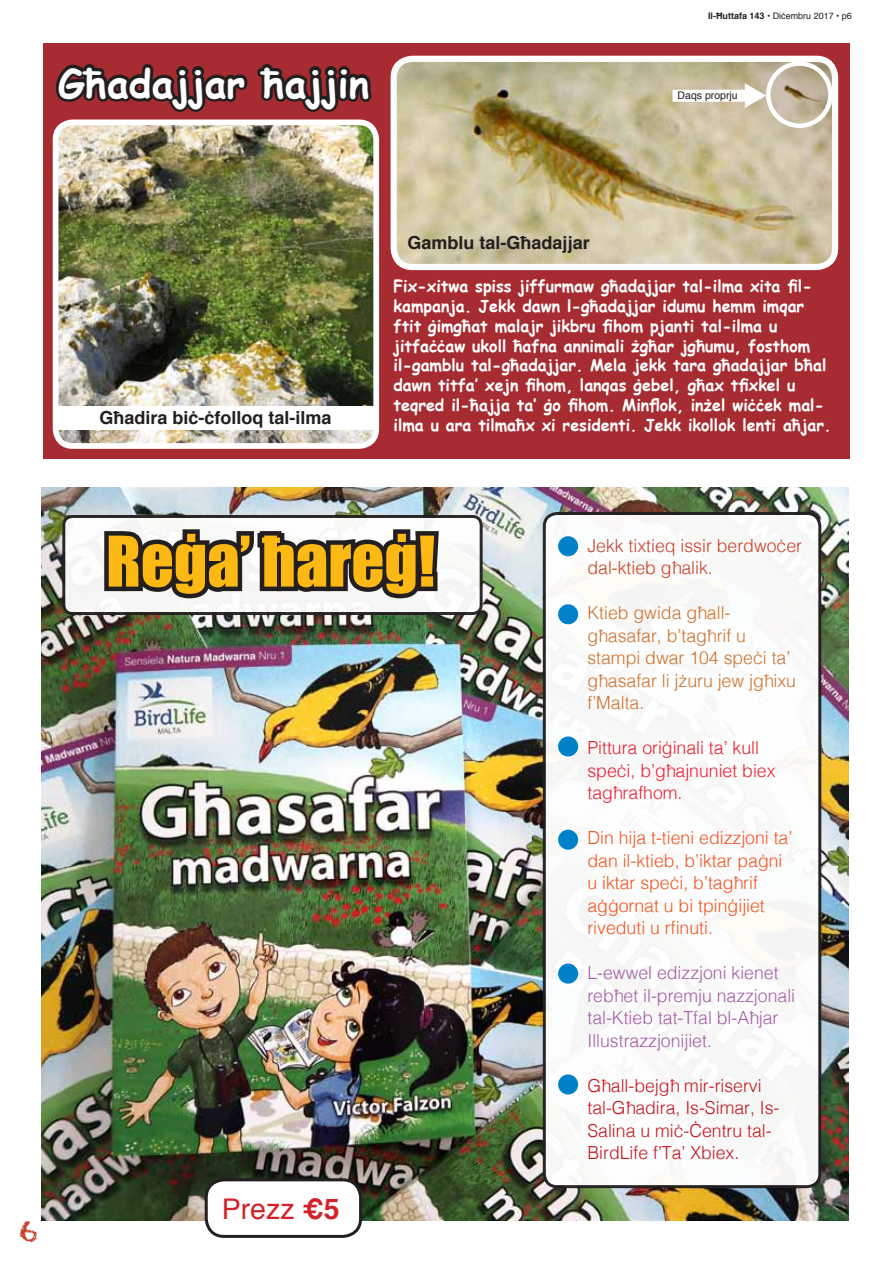
<style>
.page{position:relative;width:893px;height:1263px;background:#fff}
.page>*{position:absolute;margin:0;border:0;box-sizing:border-box;transform-origin:0 0}
.t1{font:64.5px "Impact";color:#fdb913}
.t2{font:700 39px "Comic Sans MS";color:#fff}
.t3{font:28.5px "Helvetica";color:#d2232a}
.t4{font:28.5px "Chalkduster";color:#c74027}
.t5{font:300 18px/22.5px "Helvetica";color:#f05422}
.t6{font:300 18px/22.5px "Helvetica";color:#a35ca5}
.t7{font:300 18px/22.5px "Helvetica";color:#cd702c}
.t8{font:300 18px/22.5px "Helvetica";color:#c4151c}
.t9{font:300 18px/22.5px "Helvetica";color:#ed1b2d}
.t10{font:700 18px "Helvetica";color:#231f20}
.t11{font:300 18px/22.5px "Helvetica";color:#c74027}
.t12{font:700 16.5px/19.8px "Comic Sans MS";color:#fff}
.t13{font:10.5px "Helvetica";color:#231f20}
.t14{font:9px "Helvetica";color:#231f20}
.s1{font-weight:700}
</style>
<div class="page">
<div style="left:44px;top:43px;width:806px;height:416px;background:#a72c31"></div>
<img style="left:41px;top:487px;width:808px;height:733px">
<div style="left:64px;top:516px;width:417px;height:97px;background:#fff;border-radius:9px"></div>
<div style="left:62px;top:515px;width:421px;height:100px;border:3px solid #231f20;border-radius:9px"></div>
<svg style="left:77px;top:525px;width:367px;height:80px"></svg>
<div style="left:206px;top:1180px;width:155px;height:56px;background:#fff;border-radius:18px"></div>
<div style="left:205px;top:1178px;width:157px;height:60px;border:3px solid #231f20;border-radius:18px"></div>
<div style="left:544px;top:513px;width:276px;height:674px;background:#fff;border-radius:13px"></div>
<div style="left:543px;top:512px;width:278px;height:676px;border:3px solid #231f20;border-radius:13px"></div>
<div style="left:558px;top:536px;width:20px;height:20px;background:#0082ca;border-radius:50%"></div>
<div style="left:558px;top:604px;width:20px;height:20px;background:#0082ca;border-radius:50%"></div>
<div style="left:558px;top:736px;width:20px;height:20px;background:#0082ca;border-radius:50%"></div>
<div style="left:558px;top:830px;width:20px;height:20px;background:#0082ca;border-radius:50%"></div>
<div style="left:558px;top:963px;width:20px;height:21px;background:#0082ca;border-radius:50%"></div>
<div style="left:558px;top:1074px;width:20px;height:20px;background:#0082ca;border-radius:50%"></div>
<img style="left:60px;top:290px;width:312px;height:152px">
<div style="left:53px;top:119px;width:326px;height:330px;border:6px solid #fff;border-radius:17px"></div>
<img style="left:395px;top:60px;width:437px;height:203px">
<div style="left:391px;top:56px;width:447px;height:214px;border:6px solid #fff;border-radius:19px"></div>
<div style="left:56px;top:406px;width:318px;height:23px;background:#fff"></div>
<img style="left:52px;top:64px;width:324px;height:226px">
<img style="left:783px;top:83px;width:37px;height:20px">
<div style="left:766px;top:61px;width:67px;height:67px;border:4px solid #fff;border-radius:50%"></div>
<svg style="left:744px;top:83px;width:22px;height:26px"></svg>
<div style="left:672px;top:90px;width:76px;height:12px;background:#fff"></div>
<h2 class="t2" style="left:58px;top:55px;width:313px">Għadajjar ħajjin</h2>
<p class="t14" style="left:708px;top:9px;width:145px"><span class="s1">Il-Ħuttafa 143</span> • Diċembru 2017 • p6</p>
<p class="t13" style="left:678px;top:87px;width:62px">Daqs proprju</p>
<h3 class="t4" style="left:19px;top:1214px;width:20px">6</h3>
<p class="t10" style="left:408px;top:228px;width:184px">Gamblu tal-Għadajjar</p>
<p class="t12" style="left:394px;top:276px;width:434px">Fix-xitwa spiss jiffurmaw għadajjar tal-ilma xita fil&shy;kampanja. Jekk dawn l-għadajjar idumu hemm imqar ftit ġimgħat malajr jikbru fihom pjanti tal-ilma u jitfaċċaw ukoll ħafna annimali żgħar jgħumu, fosthom il-gamblu tal-għadajjar. Mela jekk tara għadajjar bħal dawn titfa’ xejn fihom, lanqas ġebel, għax tfixkel u teqred il-ħajja ta’ ġo fihom. Minflok, inżel wiċċek mal-</p>
<p class="t10" style="left:99px;top:403px;width:234px">Għadira biċ-ċfolloq tal-ilma</p>
<p class="t12" style="left:394px;top:414px;width:439px">ilma u ara tilmaħx xi residenti. Jekk ikollok lenti aħjar.</p>
<h1 class="t1" style="left:106px;top:511px;width:331px">Reġa’ ħareġ!</h1>
<h3 class="t3" style="left:222px;top:1187px;width:119px">Prezz <span class="s1">€5</span></h3>
<p class="t11" style="left:587px;top:533px;width:216px">Jekk tixtieq issir berdwoċer dal-ktieb għalik.</p>
<p class="t7" style="left:587px;top:600px;width:210px">Ktieb gwida għall&shy;għasafar, b’tagħrif u stampi dwar 104 speċi ta’ għasafar li jżuru jew jgħixu f’Malta.</p>
<p class="t9" style="left:587px;top:735px;width:190px">Pittura oriġinali ta’ kull speċi, b’għajnuniet biex tagħrafhom.</p>
<p class="t5" style="left:587px;top:825px;width:206px">Din hija t-tieni edizzjoni ta’ dan il-ktieb, b’iktar paġni u iktar speċi, b’tagħrif aġġornat u bi tpinġijiet riveduti u rfinuti.</p>
<p class="t6" style="left:587px;top:960px;width:209px">L-ewwel edizzjoni kienet rebħet il-premju nazzjonali tal-Ktieb tat-Tfal bl-Aħjar<br>Illustrazzjonijiet.</p>
<p class="t8" style="left:587px;top:1073px;width:194px">Għall-bejgħ mir-riservi tal-Għadira, Is-Simar, Is-<br>Salina u miċ-Ċentru tal-<br>BirdLife f’Ta’ Xbiex.</p>
</div>
